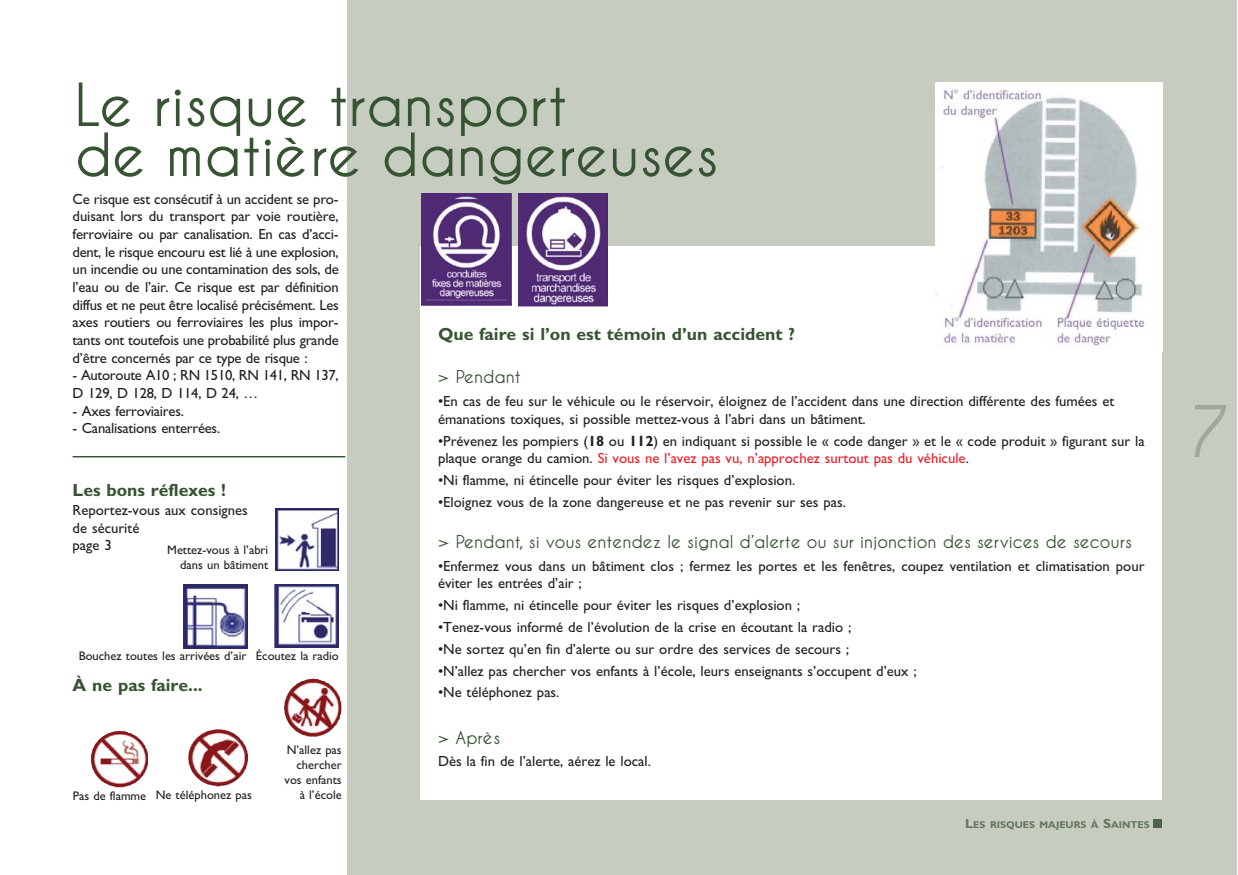
<style>
.page{position:relative;width:1238px;height:875px;background:#fff}
.page>*{position:absolute;margin:0;border:0;box-sizing:border-box;transform-origin:0 0}
.t1{font:700 58.8px/49.9px "Caviar Dreams";color:#365431}
.t2{font:700 17.7px "Caviar Dreams";color:#365431}
.t3{font:700 17.7px "M Gill Sans";color:#365431}
.t4{font:14.7px/17.7px "M Gill Sans";color:#231f20}
.t5{font:14.7px/17.7px "M Gill Sans";letter-spacing:-.02em;color:#231f20}
.t6{font:12.45px/15px "M Gill Sans";color:#231f20;text-align:right}
.t7{font:700 9.9px "M Gill Sans";color:#65785d}
.s1{font-weight:700}
.s2{color:#ed1c24}
.s3{font-size:13.2px}
</style>
<div class="page">
<div style="left:347px;top:0;width:890px;height:874px;background:#c7ccc1"></div>
<img style="left:284px;top:678px;width:57px;height:58px">
<img style="left:188px;top:729px;width:60px;height:57px">
<div style="left:420px;top:246px;width:742px;height:553px;background:#fff"></div>
<div style="left:935px;top:82px;width:227px;height:270px;background:#fff"></div>
<img style="left:936px;top:89px;width:209px;height:257px">
<hr style="left:73px;top:456px;width:272px;height:1px;background:#365431">
<img style="left:422px;top:194px;width:89px;height:112px">
<img style="left:518px;top:194px;width:90px;height:112px">
<img style="left:91px;top:731px;width:56px;height:56px">
<img style="left:275px;top:508px;width:63px;height:62px">
<img style="left:183px;top:584px;width:64px;height:64px">
<img style="left:275px;top:584px;width:64px;height:63px">
<div style="left:1153px;top:818px;width:8px;height:9px;background:#4d6546"></div>
<svg style="left:1195px;top:405px;width:31px;height:52px"></svg>
<h1 class="t1" style="left:74px;top:83px;width:645px">Le risque transport<br>de matière dangereuses</h1>
<p class="t4" style="left:73px;top:191px;width:268px;text-align:justify">Ce risque est consécutif à un accident se pro&shy;duisant lors du transport par voie routière, ferroviaire ou par canalisation. En cas d’acci&shy;dent, le risque encouru est lié à une explosion, un incendie ou une contamination des sols, de l’eau ou de l’air. Ce risque est par définition diffus et ne peut être localisé précisément. Les axes routiers ou ferroviaires les plus impor&shy;tants ont toutefois une probabilité plus grande d’être concernés par ce type de risque :</p>
<p class="t5" style="left:73px;top:368px;width:268px">- Autoroute A10 ; RN 1510, RN 141, RN 137,<br>D 129, D 128, D 114, D 24, …</p>
<p class="t4" style="left:73px;top:403px;width:113px">- Axes ferroviaires.</p>
<p class="t4" style="left:73px;top:421px;width:149px">- Canalisations enterrées.</p>
<p class="t3" style="left:73px;top:483px;width:155px">Les bons réflexes !</p>
<p class="t4" style="left:73px;top:502px;width:177px">Reportez-vous aux consignes de sécurité<br>page 3</p>
<p class="t6" style="left:167px;top:543px;width:103px">Mettez-vous à l’abri dans un bâtiment</p>
<p class="t6" style="left:79px;top:649px;width:262px">Bouchez toutes les arrivées d’air Écoutez la radio</p>
<p class="t3" style="left:73px;top:679px;width:131px">À ne pas faire...</p>
<p class="t6" style="left:284px;top:743px;width:59px">N’allez pas chercher vos enfants</p>
<p class="t6" style="left:73px;top:789px;width:75px">Pas de flamme</p>
<p class="t6" style="left:300px;top:788px;width:43px">à l’école</p>
<p class="t6" style="left:156px;top:788px;width:98px">Ne téléphonez pas</p>
<p class="t3" style="left:438px;top:328px;width:358px">Que faire si l’on est témoin d’un accident ?</p>
<p class="t2" style="left:438px;top:370px;width:84px">&gt; Pendant</p>
<p class="t4" style="left:438px;top:394px;width:678px">•En cas de feu sur le véhicule ou le réservoir, éloignez de l’accident dans une direction différente des fumées et émanations toxiques, si possible mettez-vous à l’abri dans un bâtiment.</p>
<p class="t4" style="left:438px;top:433px;width:708px">•Prévenez les pompiers (<span class="s1">18</span> ou <span class="s1">112</span>) en indiquant si possible le « code danger » et le « code produit » figurant sur la plaque orange du camion. <span class="s2">Si vous ne l’avez pas vu, n’approchez surtout pas du véhicule</span>.</p>
<p class="t4" style="left:438px;top:472px;width:359px">•Ni flamme, ni étincelle pour éviter les risques d’explosion.</p>
<p class="t4" style="left:438px;top:494px;width:409px">•Eloignez vous de la zone dangereuse et ne pas revenir sur ses pas.</p>
<p class="t2" style="left:438px;top:534px;width:695px">&gt; Pendant, si vous entendez le signal d’alerte ou sur injonction des services de secours</p>
<p class="t4" style="left:438px;top:558px;width:708px">•Enfermez vous dans un bâtiment clos ; fermez les portes et les fenêtres, coupez ventilation et climatisation pour éviter les entrées d’air ;</p>
<p class="t4" style="left:438px;top:597px;width:364px">•Ni flamme, ni étincelle pour éviter les risques d’explosion ;</p>
<p class="t4" style="left:438px;top:619px;width:415px">•Tenez-vous informé de l’évolution de la crise en écoutant la radio ;</p>
<p class="t4" style="left:438px;top:641px;width:413px">•Ne sortez qu’en fin d’alerte ou sur ordre des services de secours ;</p>
<p class="t4" style="left:438px;top:663px;width:480px">•N’allez pas chercher vos enfants à l’école, leurs enseignants s’occupent d’eux ;</p>
<p class="t4" style="left:438px;top:685px;width:123px">•Ne téléphonez pas.</p>
<p class="t2" style="left:438px;top:730px;width:64px">&gt; Après</p>
<p class="t4" style="left:438px;top:754px;width:214px">Dès la fin de l’alerte, aérez le local.</p>
<p class="t7" style="left:965px;top:821px;width:186px"><span class="s3">L</span>ES RISQUES MAJEURS À <span class="s3">S</span>AINTES</p>
</div>
